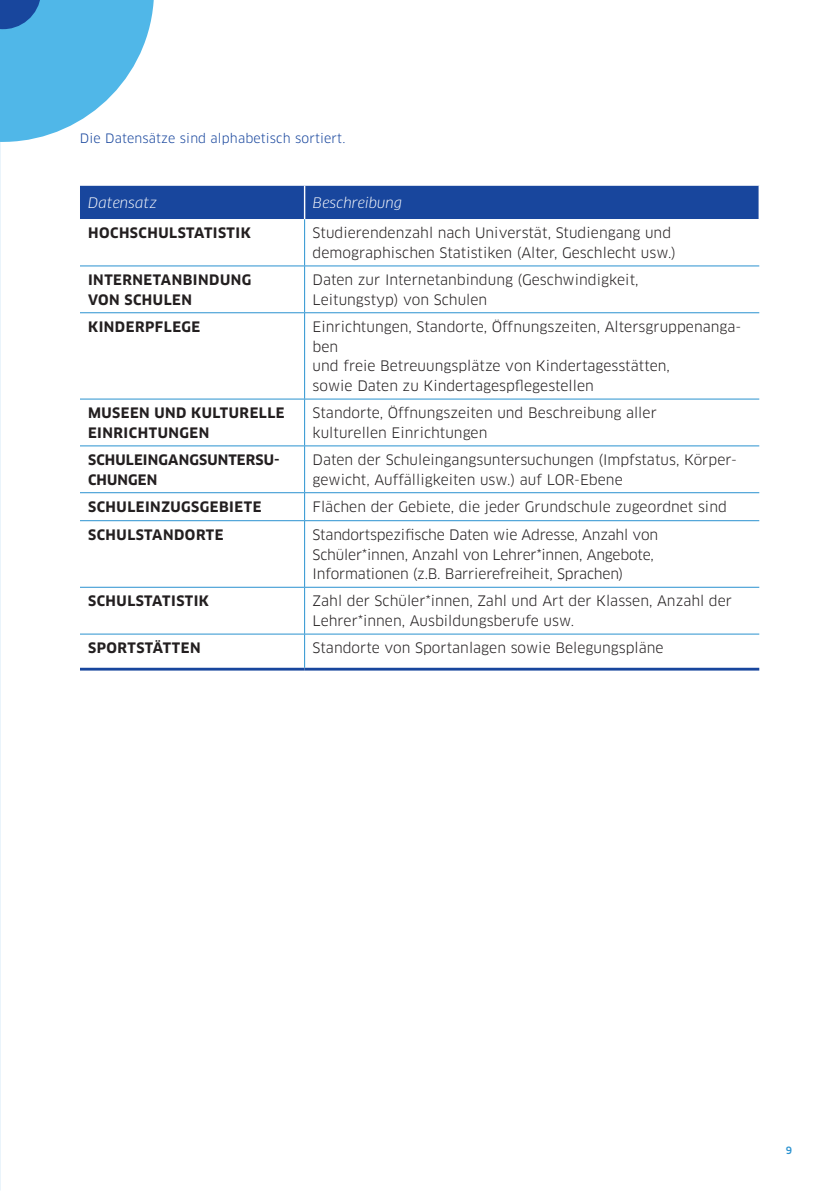
<style>
.page{position:relative;width:840px;height:1191px;background:#fff}
.page>*{position:absolute;margin:0;border:0;box-sizing:border-box;transform-origin:0 0}
.t1{font:14px/19.8px "Clan Pro";letter-spacing:.005em;color:#231f20}
.t2{font:700 14px/19.8px "Clan Pro";letter-spacing:.035em;color:#231f20}
.t3{font:700 14px/19.8px "Clan Pro";letter-spacing:.01em;color:#231f20}
.t4{font:italic 14px "Clan Pro";letter-spacing:.005em;color:#fff}
.t5{font:12.6px "Clan Pro";letter-spacing:.01em;color:#18469d}
.t6{font:500 9.8px "Clan Pro";color:#2a92d0}
</style>
<div class="page">
<svg style="left:0;top:0;width:154px;height:148px"></svg>
<div style="left:80px;top:186px;width:678px;height:33px;background:#18469d"></div>
<svg style="left:80px;top:219px;width:678px;height:449px"></svg>
<hr style="left:80px;top:668px;width:224px;height:2px;background:#18469d">
<hr style="left:304px;top:668px;width:454px;height:2px;background:#18469d">
<hr style="left:80px;top:265px;width:224px;height:1px;background:#2a92d0">
<hr style="left:304px;top:265px;width:454px;height:1px;background:#2a92d0">
<hr style="left:80px;top:312px;width:224px;height:1px;background:#2a92d0">
<hr style="left:304px;top:312px;width:454px;height:1px;background:#2a92d0">
<hr style="left:80px;top:399px;width:224px;height:1px;background:#2a92d0">
<hr style="left:304px;top:399px;width:454px;height:1px;background:#2a92d0">
<hr style="left:80px;top:445px;width:224px;height:1px;background:#2a92d0">
<hr style="left:304px;top:445px;width:454px;height:1px;background:#2a92d0">
<hr style="left:80px;top:492px;width:224px;height:1px;background:#2a92d0">
<hr style="left:304px;top:492px;width:454px;height:1px;background:#2a92d0">
<hr style="left:80px;top:520px;width:224px;height:1px;background:#2a92d0">
<hr style="left:304px;top:520px;width:454px;height:1px;background:#2a92d0">
<hr style="left:80px;top:587px;width:224px;height:1px;background:#2a92d0">
<hr style="left:304px;top:587px;width:454px;height:1px;background:#2a92d0">
<hr style="left:80px;top:634px;width:224px;height:1px;background:#2a92d0">
<hr style="left:304px;top:634px;width:454px;height:1px;background:#2a92d0">
<hr style="left:304px;top:219px;width:1px;height:46px;background:#2a92d0">
<hr style="left:304px;top:266px;width:1px;height:46px;background:#2a92d0">
<hr style="left:304px;top:313px;width:1px;height:86px;background:#2a92d0">
<hr style="left:304px;top:399px;width:1px;height:46px;background:#2a92d0">
<hr style="left:304px;top:446px;width:1px;height:46px;background:#2a92d0">
<svg style="left:304px;top:493px;width:1px;height:27px"></svg>
<hr style="left:304px;top:521px;width:1px;height:66px;background:#2a92d0">
<hr style="left:304px;top:587px;width:1px;height:47px;background:#2a92d0">
<hr style="left:304px;top:634px;width:1px;height:34px;background:#2a92d0">
<hr style="left:304px;top:186px;width:1px;height:33px;background:#fff">
<p class="t5" style="left:80px;top:131px;width:267px">Die Datensätze sind alphabetisch sortiert.</p>
<p class="t4" style="left:88px;top:194px;width:71px">Datensatz</p>
<p class="t4" style="left:312px;top:194px;width:91px">Beschreibung</p>
<p class="t2" style="left:88px;top:223px;width:164px">HOCHSCHULSTATISTIK</p>
<p class="t1" style="left:312px;top:223px;width:365px">Studierendenzahl nach Universtät, Studiengang und demographischen Statistiken (Alter, Geschlecht usw.)</p>
<p class="t2" style="left:88px;top:270px;width:165px">INTERNETANBINDUNG<br>VON SCHULEN</p>
<p class="t1" style="left:312px;top:270px;width:327px">Daten zur Internetanbindung (Geschwindigkeit,<br>Leitungstyp) von Schulen</p>
<p class="t2" style="left:88px;top:317px;width:113px">KINDERPFLEGE</p>
<p class="t1" style="left:312px;top:317px;width:430px">Einrichtungen, Standorte, Öffnungszeiten, Altersgruppenanga&shy;ben<br>und freie Betreuungsplätze von Kindertagesstätten,<br>sowie Daten zu Kindertagespflegestellen</p>
<p class="t2" style="left:88px;top:403px;width:198px">MUSEEN UND KULTURELLE<br>EINRICHTUNGEN</p>
<p class="t1" style="left:312px;top:403px;width:345px">Standorte, Öffnungszeiten und Beschreibung aller kulturellen Einrichtungen</p>
<p class="t3" style="left:88px;top:450px;width:193px">SCHULEINGANGSUNTERSU-<br>CHUNGEN</p>
<p class="t1" style="left:312px;top:450px;width:425px">Daten der Schuleingangsuntersuchungen (Impfstatus, Körper&shy;gewicht, Auffälligkeiten usw.) auf LOR-Ebene</p>
<p class="t2" style="left:88px;top:497px;width:175px">SCHULEINZUGSGEBIETE</p>
<p class="t1" style="left:312px;top:497px;width:415px">Flächen der Gebiete, die jeder Grundschule zugeordnet sind</p>
<p class="t2" style="left:88px;top:525px;width:137px">SCHULSTANDORTE</p>
<p class="t1" style="left:312px;top:525px;width:347px">Standortspezifische Daten wie Adresse, Anzahl von<br>Schüler*innen, Anzahl von Lehrer*innen, Angebote,<br>Informationen (z.B. Barrierefreiheit, Sprachen)</p>
<p class="t2" style="left:88px;top:591px;width:122px">SCHULSTATISTIK</p>
<p class="t1" style="left:312px;top:591px;width:421px">Zahl der Schüler*innen, Zahl und Art der Klassen, Anzahl der<br>Lehrer*innen, Ausbildungsberufe usw.</p>
<p class="t2" style="left:88px;top:638px;width:114px">SPORTSTÄTTEN</p>
<p class="t1" style="left:312px;top:638px;width:352px">Standorte von Sportanlagen sowie Belegungspläne</p>
<p class="t6" style="left:785px;top:1144px;width:8px">9</p>
</div>
